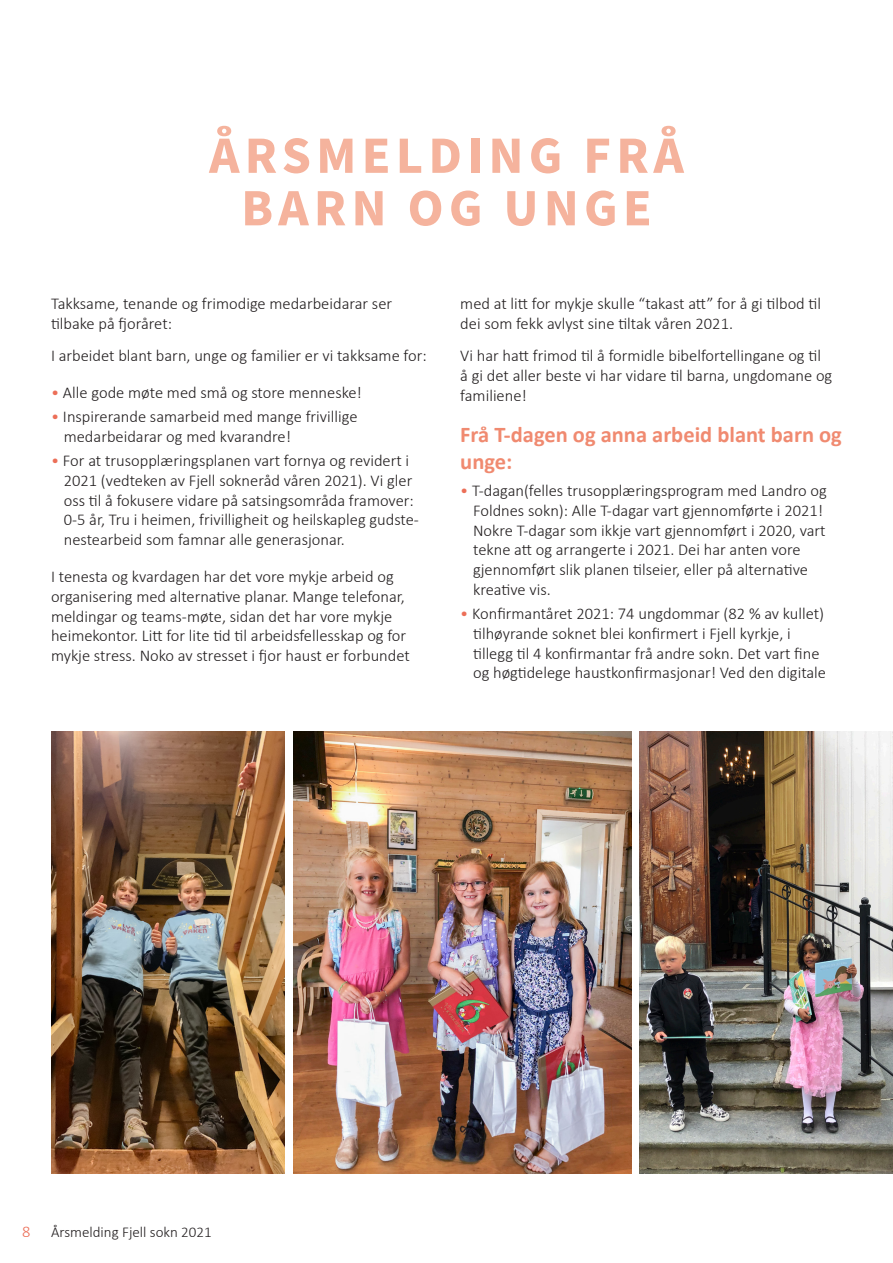
<style>
.page{position:relative;width:893px;height:1263px;background:#fff}
.page>*{position:absolute;margin:0;border:0;box-sizing:border-box;transform-origin:0 0}
.t1{font:700 52.5px/52.5px "Source Sans Pro";letter-spacing:.1em;color:#f5b39d;text-align:center}
.Mellomtittel{font:700 22.5px/27px "Calibri";color:#f08a70}
.Tekst{font:300 16.5px/19.8px "Calibri";color:#231f20}
.t2{font:300 15px "Calibri";color:#231f20}
.s1{color:#ec6f58}
.s2{font-size:16.5px;color:#ec6f58}
</style>
<div class="page">
<img style="left:51px;top:731px;width:234px;height:443px">
<img style="left:293px;top:731px;width:338px;height:443px">
<img style="left:640px;top:731px;width:253px;height:443px">
<p class="t1" style="left:209px;top:130px;width:476px">ÅRSMELDING FRÅ<br>BARN OG UNGE</p>
<p class="Tekst" style="left:51px;top:293px;width:343px">Takksame, tenande og frimodige medarbeidarar ser tilbake på fjoråret:</p>
<p class="Tekst" style="left:51px;top:346px;width:377px">I arbeidet blant barn, unge og familier er vi takksame for:</p>
<p class="Tekst" style="left:51px;top:383px;width:312px"><span class="s1">•</span> Alle gode møte med små og store menneske!</p>
<p class="Tekst" style="left:64px;top:407px;width:295px;text-indent:-13px"><span class="s1">•</span> Inspirerande samarbeid med mange frivillige medarbeidarar og med kvarandre!</p>
<p class="Tekst" style="left:64px;top:450px;width:357px;text-indent:-13px"><span class="s1">•</span> For at trusopplæringsplanen vart fornya og revidert i 2021 (vedteken av Fjell sokneråd våren 2021). Vi gler oss til å fokusere vidare på satsingsområda framover:<br>0-5 år, Tru i heimen, frivilligheit og heilskapleg gudste&shy;nestearbeid som famnar alle generasjonar.</p>
<p class="Tekst" style="left:51px;top:566px;width:360px">I tenesta og kvardagen har det vore mykje arbeid og organisering med alternative planar. Mange telefonar, meldingar og teams-møte, sidan det har vore mykje heimekontor. Litt for lite tid til arbeidsfellesskap og for mykje stress. Noko av stresset i fjor haust er forbundet</p>
<p class="Tekst" style="left:460px;top:293px;width:362px">med at litt for mykje skulle “takast att” for å gi tilbod til dei som fekk avlyst sine tiltak våren 2021.</p>
<p class="Tekst" style="left:460px;top:346px;width:374px">Vi har hatt frimod til å formidle bibelfortellingane og til å gi det aller beste vi har vidare til barna, ungdomane og familiene!</p>
<p class="Mellomtittel" style="left:460px;top:421px;width:383px">Frå T-dagen og anna arbeid blant barn og unge:</p>
<p class="Tekst" style="left:473px;top:480px;width:355px;text-indent:-13px"><span class="s1">•</span> T-dagan(felles trusopplæringsprogram med Landro og Foldnes sokn): Alle T-dagar vart gjennomførte i 2021!<br>Nokre T-dagar som ikkje vart gjennomført i 2020, vart tekne att og arrangerte i 2021. Dei har anten vore gjennomført slik planen tilseier, eller på alternative kreative vis.</p>
<p class="Tekst" style="left:473px;top:603px;width:354px;text-indent:-13px"><span class="s1">•</span> Konfirmantåret 2021: 74 ungdommar (82 % av kullet) tilhøyrande soknet blei konfirmert i Fjell kyrkje, i tillegg til 4 konfirmantar frå andre sokn. Det vart fine og høgtidelege haustkonfirmasjonar! Ved den digitale</p>
<p class="t2" style="left:22px;top:1223px;width:191px"><span class="s2">8</span> Årsmelding Fjell sokn 2021</p>
</div>
